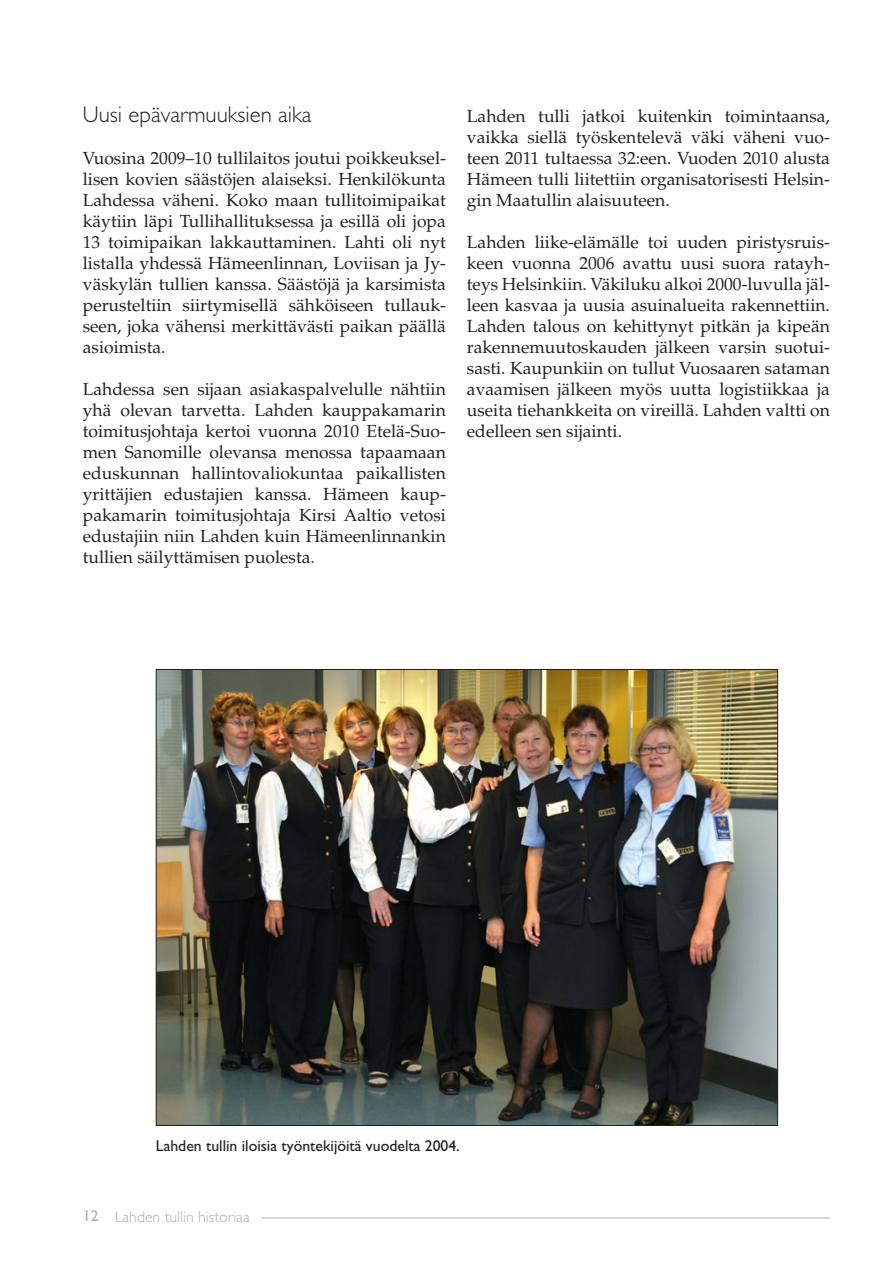
<style>
.page{position:relative;width:893px;height:1275px;background:#fff}
.page>*{position:absolute;margin:0;border:0;box-sizing:border-box;transform-origin:0 0}
.otsikko{font:300 22.75px "Gill Sans";color:#231f20}
.leipis{font:17.5px/21px "Palatino";color:#231f20;text-align:justify}
.leipis-2{font:15.75px "Gill Sans";color:#231f20}
.t1{font:300 15.75px "Gill Sans";color:#adaeb0}
.s1{font-weight:400}
</style>
<div class="page">
<hr style="left:261px;top:1217px;width:569px;height:1px;background:#adaeb0">
<img style="left:158px;top:671px;width:618px;height:453px">
<p class="otsikko" style="left:83px;top:102px;width:230px">Uusi epävarmuuksien aika</p>
<p class="leipis" style="left:83px;top:148px;width:365px">Vuosina 2009–10 tullilaitos joutui poikkeuksel&shy;lisen kovien säästöjen alaiseksi. Henkilökunta Lahdessa väheni. Koko maan tullitoimipaikat käytiin läpi Tullihallituksessa ja esillä oli jopa 13 toimipaikan lakkauttaminen. Lahti oli nyt listalla yhdessä Hämeenlinnan, Loviisan ja Jy&shy;väskylän tullien kanssa. Säästöjä ja karsimista perusteltiin siirtymisellä sähköiseen tullauk&shy;seen, joka vähensi merkittävästi paikan päällä asioimista.</p>
<p class="leipis" style="left:83px;top:379px;width:365px">Lahdessa sen sijaan asiakaspalvelulle nähtiin yhä olevan tarvetta. Lahden kauppakamarin toimitusjohtaja kertoi vuonna 2010 Etelä-Suo&shy;men Sanomille olevansa menossa tapaamaan eduskunnan hallintovaliokuntaa paikallisten yrittäjien edustajien kanssa. Hämeen kaup&shy;pakamarin toimitusjohtaja Kirsi Aaltio vetosi edustajiin niin Lahden kuin Hämeenlinnankin tullien säilyttämisen puolesta.</p>
<p class="leipis" style="left:467px;top:106px;width:365px">Lahden tulli jatkoi kuitenkin toimintaansa, vaikka siellä työskentelevä väki väheni vuo&shy;teen 2011 tultaessa 32:een. Vuoden 2010 alusta Hämeen tulli liitettiin organisatorisesti Helsin&shy;gin Maatullin alaisuuteen.</p>
<p class="leipis" style="left:467px;top:232px;width:365px">Lahden liike-elämälle toi uuden piristysruis&shy;keen vuonna 2006 avattu uusi suora ratayh&shy;teys Helsinkiin. Väkiluku alkoi 2000-luvulla jäl&shy;leen kasvaa ja uusia asuinalueita rakennettiin.<br>Lahden talous on kehittynyt pitkän ja kipeän rakennemuutoskauden jälkeen varsin suotui&shy;sasti. Kaupunkiin on tullut Vuosaaren sataman avaamisen jälkeen myös uutta logistiikkaa ja useita tiehankkeita on vireillä. Lahden valtti on edelleen sen sijainti.</p>
<p class="leipis-2" style="left:156px;top:1137px;width:305px">Lahden tullin iloisia työntekijöitä vuodelta 2004.</p>
<p class="t1" style="left:83px;top:1208px;width:168px"><span class="s1">123</span> Lahden tullin historiaa</p>
</div>
